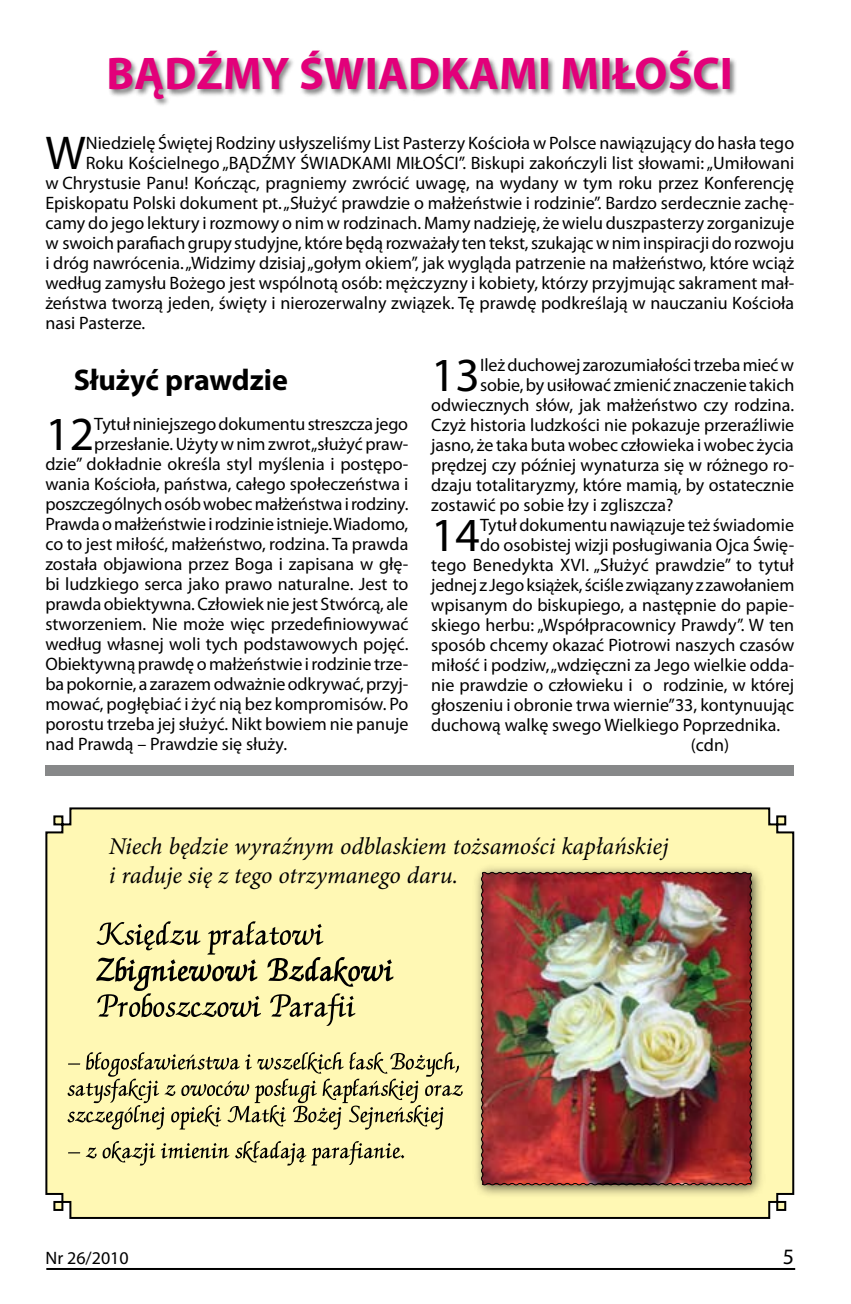
<style>
.page{position:relative;width:851px;height:1304px;background:#fff}
.page>*{position:absolute;margin:0;border:0;box-sizing:border-box;transform-origin:0 0}
.t1{font:47.6px "Myriad Pro";color:#000}
.t2{font:700 46px "Myriad Pro";color:#e2007a}
.t3{font:700 30px "Myriad Pro";color:#000}
.t4{font:italic 24px/28.8px "Minion Pro";letter-spacing:-.005em;color:#000}
.t5{font:18px "Myriad Pro";color:#000}
</style>
<div class="page">
<hr style="left:46px;top:1268px;width:749px;height:2px;background:#000">
<div style="left:45px;top:807px;width:750px;height:412px;background:#fff8b4"></div>
<div style="left:107px;top:48px;width:631px;height:59px;background:#000;opacity:.5"></div>
<div style="left:45px;top:765px;width:749px;height:10px;background:#878889"></div>
<div style="left:472px;top:863px;width:293px;height:337px;background:#000;opacity:.67"></div>
<img style="left:480px;top:871px;width:272px;height:315px">
<svg style="left:96px;top:921px;width:297px;height:105px;background:#d3cd94"></svg>
<svg style="left:67px;top:1052px;width:395px;height:77px;background:#d2cc94"></svg>
<svg style="left:68px;top:1141px;width:336px;height:24px;background:#d1cb93"></svg>
<h2 class="t2" style="left:107px;top:44px;width:627px">BĄDŹMY ŚWIADKAMI MIŁOŚCI</h2>
<h1 class="t1" style="left:45px;top:123px;width:42px">W</h1>
<p class="t5" style="left:86px;top:131px;width:709px">Niedzielę Świętej Rodziny usłyszeliśmy List Pasterzy Kościoła w Polsce nawiązujący do hasła tego</p>
<p class="t5" style="left:86px;top:151px;width:710px">Roku Kościelnego „BĄDŹMY ŚWIADKAMI MIŁOŚCI”. Biskupi zakończyli list słowami: „Umiłowani</p>
<p class="t5" style="left:45px;top:171px;width:750px">w Chrystusie Panu! Kończąc, pragniemy zwrócić uwagę, na wydany w tym roku przez Konferencję</p>
<p class="t5" style="left:45px;top:191px;width:750px">Episkopatu Polski dokument pt. „Służyć prawdzie o małżeństwie i rodzinie”. Bardzo serdecznie zachę-</p>
<p class="t5" style="left:45px;top:211px;width:750px">camy do jego lektury i rozmowy o nim w rodzinach. Mamy nadzieję, że wielu duszpasterzy zorganizuje</p>
<p class="t5" style="left:45px;top:231px;width:750px">w swoich parafiach grupy studyjne, które będą rozważały ten tekst, szukając w nim inspiracji do rozwoju</p>
<p class="t5" style="left:45px;top:251px;width:750px">i dróg nawrócenia. „Widzimy dzisiaj „gołym okiem”, jak wygląda patrzenie na małżeństwo, które wciąż</p>
<p class="t5" style="left:45px;top:271px;width:750px">według zamysłu Bożego jest wspólnotą osób: mężczyzny i kobiety, którzy przyjmując sakrament mał-</p>
<p class="t5" style="left:45px;top:291px;width:750px">żeństwa tworzą jeden, święty i nierozerwalny związek. Tę prawdę podkreślają w nauczaniu Kościoła</p>
<p class="t5" style="left:45px;top:311px;width:101px">nasi Pasterze.</p>
<h3 class="t3" style="left:74px;top:360px;width:216px">Służyć prawdzie</h3>
<h1 class="t1" style="left:45px;top:405px;width:50px">12</h1>
<p class="t5" style="left:94px;top:413px;width:315px">Tytuł niniejszego dokumentu streszcza jego</p>
<h1 class="t1" style="left:431px;top:345px;width:50px">13</h1>
<p class="t5" style="left:480px;top:354px;width:315px">Ileż duchowej zarozumiałości trzeba mieć w</p>
<p class="t5" style="left:480px;top:374px;width:316px">sobie, by usiłować zmienić znaczenie takich</p>
<p class="t5" style="left:431px;top:394px;width:364px">odwiecznych słów, jak małżeństwo czy rodzina.</p>
<p class="t5" style="left:431px;top:414px;width:364px">Czyż historia ludzkości nie pokazuje przeraźliwie</p>
<p class="t5" style="left:431px;top:434px;width:364px">jasno, że taka buta wobec człowieka i wobec życia</p>
<p class="t5" style="left:431px;top:454px;width:364px">prędzej czy później wynaturza się w różnego ro-</p>
<p class="t5" style="left:431px;top:474px;width:364px">dzaju totalitaryzmy, które mamią, by ostatecznie</p>
<p class="t5" style="left:431px;top:494px;width:244px">zostawić po sobie łzy i zgliszcza?</p>
<h1 class="t1" style="left:431px;top:505px;width:50px">14</h1>
<p class="t5" style="left:480px;top:514px;width:315px">Tytuł dokumentu nawiązuje też świadomie</p>
<p class="t5" style="left:94px;top:433px;width:315px">przesłanie. Użyty w nim zwrot „służyć praw-</p>
<p class="t5" style="left:45px;top:453px;width:364px">dzie” dokładnie określa styl myślenia i postępo-</p>
<p class="t5" style="left:45px;top:473px;width:364px">wania Kościoła, państwa, całego społeczeństwa i</p>
<p class="t5" style="left:45px;top:493px;width:364px">poszczególnych osób wobec małżeństwa i rodziny.</p>
<p class="t5" style="left:45px;top:513px;width:364px">Prawda o małżeństwie i rodzinie istnieje. Wiadomo,</p>
<p class="t5" style="left:45px;top:533px;width:364px">co to jest miłość, małżeństwo, rodzina. Ta prawda</p>
<p class="t5" style="left:45px;top:553px;width:364px">została objawiona przez Boga i zapisana w głę-</p>
<p class="t5" style="left:45px;top:573px;width:364px">bi ludzkiego serca jako prawo naturalne. Jest to</p>
<p class="t5" style="left:45px;top:593px;width:364px">prawda obiektywna. Człowiek nie jest Stwórcą, ale</p>
<p class="t5" style="left:45px;top:613px;width:364px">stworzeniem. Nie może więc przedefiniowywać</p>
<p class="t5" style="left:45px;top:633px;width:364px">według własnej woli tych podstawowych pojęć.</p>
<p class="t5" style="left:45px;top:653px;width:364px">Obiektywną prawdę o małżeństwie i rodzinie trze-</p>
<p class="t5" style="left:45px;top:673px;width:364px">ba pokornie, a zarazem odważnie odkrywać, przyj-</p>
<p class="t5" style="left:45px;top:693px;width:364px">mować, pogłębiać i żyć nią bez kompromisów. Po</p>
<p class="t5" style="left:45px;top:713px;width:364px">porostu trzeba jej służyć. Nikt bowiem nie panuje</p>
<p class="t5" style="left:45px;top:733px;width:243px">nad Prawdą – Prawdzie się służy.</p>
<p class="t5" style="left:480px;top:534px;width:315px">do osobistej wizji posługiwania Ojca Świę-</p>
<p class="t5" style="left:431px;top:554px;width:364px">tego Benedykta XVI. „Służyć prawdzie” to tytuł</p>
<p class="t5" style="left:431px;top:574px;width:364px">jednej z Jego książek, ściśle związany z zawołaniem</p>
<p class="t5" style="left:431px;top:594px;width:364px">wpisanym do biskupiego, a następnie do papie-</p>
<p class="t5" style="left:431px;top:614px;width:364px">skiego herbu: „Współpracownicy Prawdy”. W ten</p>
<p class="t5" style="left:431px;top:634px;width:364px">sposób chcemy okazać Piotrowi naszych czasów</p>
<p class="t5" style="left:431px;top:654px;width:364px">miłość i podziw, „wdzięczni za Jego wielkie odda-</p>
<p class="t5" style="left:431px;top:674px;width:364px">nie prawdzie o człowieku i o rodzinie, w której</p>
<p class="t5" style="left:431px;top:694px;width:364px">głoszeniu i obronie trwa wiernie”33, kontynuując</p>
<p class="t5" style="left:431px;top:714px;width:350px">duchową walkę swego Wielkiego Poprzednika.</p>
<p class="t5" style="left:690px;top:734px;width:40px">(cdn)</p>
<h3 class="t4" style="left:109px;top:833px;width:561px">Niech będzie wyraźnym odblaskiem tożsamości kapłańskiej i raduje się z tego otrzymanego daru.</h3>
<p class="t5" style="left:45px;top:1247px;width:85px">Nr 26/2010</p>
</div>
